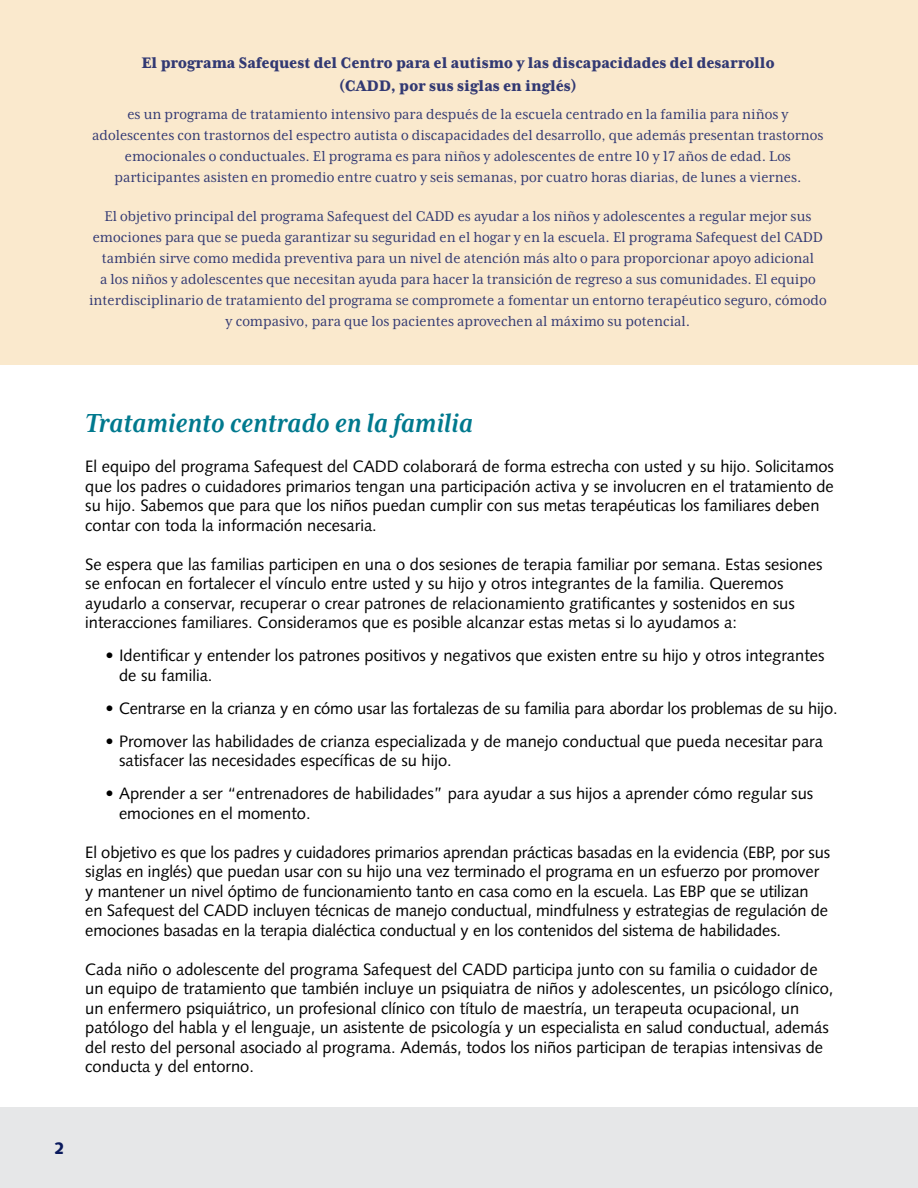
<style>
.page{position:relative;width:918px;height:1188px;background:#fff}
.page>*{position:absolute;margin:0;border:0;box-sizing:border-box;transform-origin:0 0}
.t1{font:italic 700 30px "Mrs Eaves XL Serif Nar OT";color:#00798e}
.t2{font:800 17.55px/23.1px "Mrs Eaves XL Serif Nar OT";color:#323973;text-align:center}
.t3{font:16.5px/19.5px "Syntax";color:#000}
.t4{font:900 16.5px "Syntax";color:#0a1a5d}
.t5{font:16.2px/21px "Mrs Eaves XL Serif Nar OT";color:#323973;text-align:center}
</style>
<div class="page">
<div style="left:0;top:0;width:918px;height:364px;background:#fae9cd"></div>
<div style="left:0;top:1107px;width:918px;height:81px;background:#e6e7e8"></div>
<p class="t2" style="left:141px;top:51px;width:635px">El programa Safequest del Centro para el autismo y las discapacidades del desarrollo (CADD, por sus siglas en inglés)</p>
<p class="t5" style="left:92px;top:103px;width:733px">es un programa de tratamiento intensivo para después de la escuela centrado en la familia para niños y adolescentes con trastornos del espectro autista o discapacidades del desarrollo, que además presentan trastornos emocionales o conductuales. El programa es para niños y adolescentes de entre 10 y 17 años de edad. Los participantes asisten en promedio entre cuatro y seis semanas, por cuatro horas diarias, de lunes a viernes.</p>
<p class="t5" style="left:89px;top:205px;width:739px">El objetivo principal del programa Safequest del CADD es ayudar a los niños y adolescentes a regular mejor sus emociones para que se pueda garantizar su seguridad en el hogar y en la escuela. El programa Safequest del CADD también sirve como medida preventiva para un nivel de atención más alto o para proporcionar apoyo adicional<br>a los niños y adolescentes que necesitan ayuda para hacer la transición de regreso a sus comunidades. El equipo interdisciplinario de tratamiento del programa se compromete a fomentar un entorno terapéutico seguro, cómodo y compasivo, para que los pacientes aprovechen al máximo su potencial.</p>
<h1 class="t1" style="left:85px;top:408px;width:389px">Tratamiento centrado en la familia</h1>
<p class="t3" style="left:85px;top:457px;width:750px">El equipo del programa Safequest del CADD colaborará de forma estrecha con usted y su hijo. Solicitamos que los padres o cuidadores primarios tengan una participación activa y se involucren en el tratamiento de su hijo. Sabemos que para que los niños puedan cumplir con sus metas terapéuticas los familiares deben contar con toda la información necesaria.</p>
<p class="t3" style="left:85px;top:554px;width:739px">Se espera que las familias participen en una o dos sesiones de terapia familiar por semana. Estas sesiones se enfocan en fortalecer el vínculo entre usted y su hijo y otros integrantes de la familia. Queremos ayudarlo a conservar, recuperar o crear patrones de relacionamiento gratificantes y sostenidos en sus interacciones familiares. Consideramos que es posible alcanzar estas metas si lo ayudamos a:</p>
<p class="t3" style="left:119px;top:646px;width:707px;text-indent:-13px">• Identificar y entender los patrones positivos y negativos que existen entre su hijo y otros integrantes de su familia.</p>
<p class="t3" style="left:106px;top:699px;width:734px">• Centrarse en la crianza y en cómo usar las fortalezas de su familia para abordar los problemas de su hijo.</p>
<p class="t3" style="left:119px;top:732px;width:705px;text-indent:-13px">• Promover las habilidades de crianza especializada y de manejo conductual que pueda necesitar para satisfacer las necesidades específicas de su hijo.</p>
<p class="t3" style="left:119px;top:784px;width:696px;text-indent:-13px">• Aprender a ser “entrenadores de habilidades” para ayudar a sus hijos a aprender cómo regular sus emociones en el momento.</p>
<p class="t3" style="left:85px;top:843px;width:746px">El objetivo es que los padres y cuidadores primarios aprendan prácticas basadas en la evidencia (EBP, por sus siglas en inglés) que puedan usar con su hijo una vez terminado el programa en un esfuerzo por promover y mantener un nivel óptimo de funcionamiento tanto en casa como en la escuela. Las EBP que se utilizan<br>en Safequest del CADD incluyen técnicas de manejo conductual, mindfulness y estrategias de regulación de emociones basadas en la terapia dialéctica conductual y en los contenidos del sistema de habilidades.</p>
<p class="t3" style="left:85px;top:960px;width:750px">Cada niño o adolescente del programa Safequest del CADD participa junto con su familia o cuidador de un equipo de tratamiento que también incluye un psiquiatra de niños y adolescentes, un psicólogo clínico, un enfermero psiquiátrico, un profesional clínico con título de maestría, un terapeuta ocupacional, un patólogo del habla y el lenguaje, un asistente de psicología y un especialista en salud conductual, además del resto del personal asociado al programa. Además, todos los niños participan de terapias intensivas de conducta y del entorno.</p>
<p class="t4" style="left:54px;top:1138px;width:12px">2</p>
</div>
